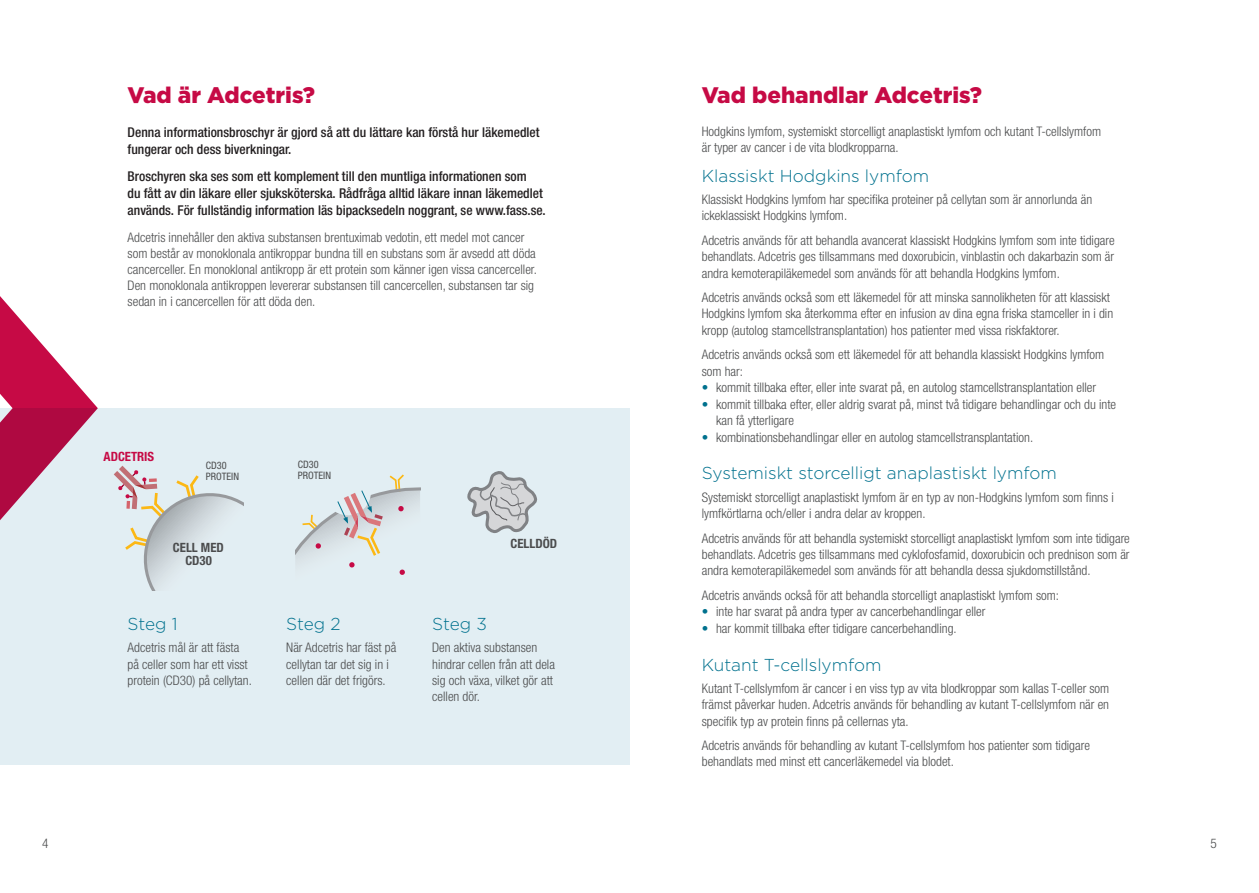
<style>
.page{position:relative;width:1259px;height:893px;background:#fff}
.page>*{position:absolute;margin:0;border:0;box-sizing:border-box;transform-origin:0 0}
.Rubrik{font:900 22.5px "Gotham";color:#c60a45}
.Rubrik_nivå_2{font:300 17.25px "Gotham";color:#00718e}
.Ingress{font:500 condensed 13.5px/16.8px "Helvetica Neue LT Std";color:#231f20}
.Bröd{font:300 condensed 13.2px/16.2px "Helvetica Neue LT Std";color:#4b4c4d}
.Bröd_-_rad_över_punktlista{font:300 condensed 13.2px/16.2px "Helvetica Neue LT Std";color:#4b4c4d}
.t1{font:700 condensed 12.75px/12.3px "Helvetica Neue LT Std";color:#4b4c4d;text-align:center}
.t2{font:700 condensed 12.75px "Helvetica Neue LT Std";color:#c60a45}
.t3{font:condensed 10.2px/11.2px "Helvetica Neue LT Std";color:#4b4c4d}
.s1{color:#00718e}
</style>
<div class="page">
<div style="left:0;top:408px;width:629px;height:357px;background:#e2eef3"></div>
<svg style="left:467px;top:471px;width:70px;height:62px"></svg>
<svg style="left:114px;top:466px;width:130px;height:125px"></svg>
<svg style="left:295px;top:474px;width:125px;height:101px"></svg>
<svg style="left:0;top:296px;width:98px;height:224px"></svg>
<p class="Rubrik" style="left:128px;top:80px;width:189px">Vad är Adcetris?</p>
<p class="Ingress" style="left:128px;top:123px;width:413px">Denna informationsbroschyr är gjord så att du lättare kan förstå hur läkemedlet fungerar och dess biverkningar.</p>
<p class="Ingress" style="left:128px;top:168px;width:419px">Broschyren ska ses som ett komplement till den muntliga informationen som<br>du fått av din läkare eller sjuksköterska. Rådfråga alltid läkare innan läkemedlet används. För fullständig information läs bipacksedeln noggrant, se www.fass.se.</p>
<p class="Bröd" style="left:128px;top:229px;width:411px">Adcetris innehåller den aktiva substansen brentuximab vedotin, ett medel mot cancer som består av monoklonala antikroppar bundna till en substans som är avsedd att döda cancerceller. En monoklonal antikropp är ett protein som känner igen vissa cancerceller.<br>Den monoklonala antikroppen levererar substansen till cancercellen, substansen tar sig sedan in i cancercellen för att döda den.</p>
<p class="t2" style="left:104px;top:449px;width:52px">ADCETRIS</p>
<p class="t3" style="left:206px;top:459px;width:35px">CD30<br>PROTEIN</p>
<p class="t1" style="left:173px;top:541px;width:52px">CELL MED<br>CD30</p>
<p class="Rubrik_nivå_2" style="left:128px;top:613px;width:52px">Steg 1</p>
<p class="Bröd" style="left:128px;top:639px;width:126px">Adcetris mål är att fästa på celler som har ett visst protein (CD30) på cellytan.</p>
<p class="t3" style="left:298px;top:458px;width:35px">CD30<br>PROTEIN</p>
<p class="Rubrik_nivå_2" style="left:286px;top:613px;width:56px">Steg 2</p>
<p class="Bröd" style="left:286px;top:639px;width:112px">När Adcetris har fäst på cellytan tar det sig in i cellen där det frigörs.</p>
<p class="t1" style="left:510px;top:537px;width:48px">CELLDÖD</p>
<p class="Rubrik_nivå_2" style="left:432px;top:613px;width:56px">Steg 3</p>
<p class="Bröd" style="left:432px;top:639px;width:124px">Den aktiva substansen hindrar cellen från att dela sig och växa, vilket gör att cellen dör.</p>
<p class="Rubrik" style="left:702px;top:80px;width:282px">Vad behandlar Adcetris?</p>
<p class="Bröd" style="left:702px;top:123px;width:401px">Hodgkins lymfom, systemiskt storcelligt anaplastiskt lymfom och kutant T-cellslymfom är typer av cancer i de vita blodkropparna.</p>
<p class="Rubrik_nivå_2" style="left:702px;top:165px;width:229px">Klassiskt Hodgkins lymfom</p>
<p class="Bröd" style="left:702px;top:191px;width:392px">Klassiskt Hodgkins lymfom har specifika proteiner på cellytan som är annorlunda än ickeklassiskt Hodgkins lymfom.</p>
<p class="Bröd" style="left:702px;top:232px;width:414px;text-align:justify">Adcetris används för att behandla avancerat klassiskt Hodgkins lymfom som inte tidigare behandlats. Adcetris ges tillsammans med doxorubicin, vinblastin och dakarbazin som är andra kemoterapiläkemedel som används för att behandla Hodgkins lymfom.</p>
<p class="Bröd" style="left:702px;top:289px;width:413px">Adcetris används också som ett läkemedel för att minska sannolikheten för att klassiskt<br>Hodgkins lymfom ska återkomma efter en infusion av dina egna friska stamceller in i din kropp (autolog stamcellstransplantation) hos patienter med vissa riskfaktorer.</p>
<p class="Bröd_-_rad_över_punktlista" style="left:702px;top:346px;width:404px">Adcetris används också som ett läkemedel för att behandla klassiskt Hodgkins lymfom som har:</p>
<p class="Bröd" style="left:702px;top:379px;width:396px"><span class="s1">•</span> kommit tillbaka efter, eller inte svarat på, en autolog stamcellstransplantation eller</p>
<p class="Bröd" style="left:716px;top:396px;width:402px;text-indent:-14px"><span class="s1">•</span> kommit tillbaka efter, eller aldrig svarat på, minst två tidigare behandlingar och du inte kan få ytterligare</p>
<p class="Bröd" style="left:702px;top:429px;width:333px"><span class="s1">•</span> kombinationsbehandlingar eller en autolog stamcellstransplantation.</p>
<p class="Rubrik_nivå_2" style="left:702px;top:462px;width:357px">Systemiskt storcelligt anaplastiskt lymfom</p>
<p class="Bröd" style="left:702px;top:489px;width:413px">Systemiskt storcelligt anaplastiskt lymfom är en typ av non-Hodgkins lymfom som finns i lymfkörtlarna och/eller i andra delar av kroppen.</p>
<p class="Bröd" style="left:702px;top:530px;width:429px;text-align:justify">Adcetris används för att behandla systemiskt storcelligt anaplastiskt lymfom som inte tidigare behandlats. Adcetris ges tillsammans med cyklofosfamid, doxorubicin och prednison som är andra kemoterapiläkemedel som används för att behandla dessa sjukdomstillstånd.</p>
<p class="Bröd_-_rad_över_punktlista" style="left:702px;top:587px;width:359px">Adcetris används också för att behandla storcelligt anaplastiskt lymfom som:</p>
<p class="Bröd" style="left:702px;top:603px;width:285px"><span class="s1">•</span> inte har svarat på andra typer av cancerbehandlingar eller</p>
<p class="Bröd" style="left:702px;top:620px;width:256px"><span class="s1">•</span> har kommit tillbaka efter tidigare cancerbehandling.</p>
<p class="Rubrik_nivå_2" style="left:702px;top:654px;width:181px">Kutant T-cellslymfom</p>
<p class="Bröd" style="left:702px;top:680px;width:409px;text-align:justify">Kutant T-cellslymfom är cancer i en viss typ av vita blodkroppar som kallas T-celler som främst påverkar huden. Adcetris används för behandling av kutant T-cellslymfom när en specifik typ av protein finns på cellernas yta.</p>
<p class="Bröd" style="left:702px;top:737px;width:390px">Adcetris används för behandling av kutant T-cellslymfom hos patienter som tidigare behandlats med minst ett cancerläkemedel via blodet.</p>
<p class="Bröd" style="left:42px;top:835px;width:8px">4</p>
<p class="Bröd" style="left:1210px;top:835px;width:8px">5</p>
</div>
